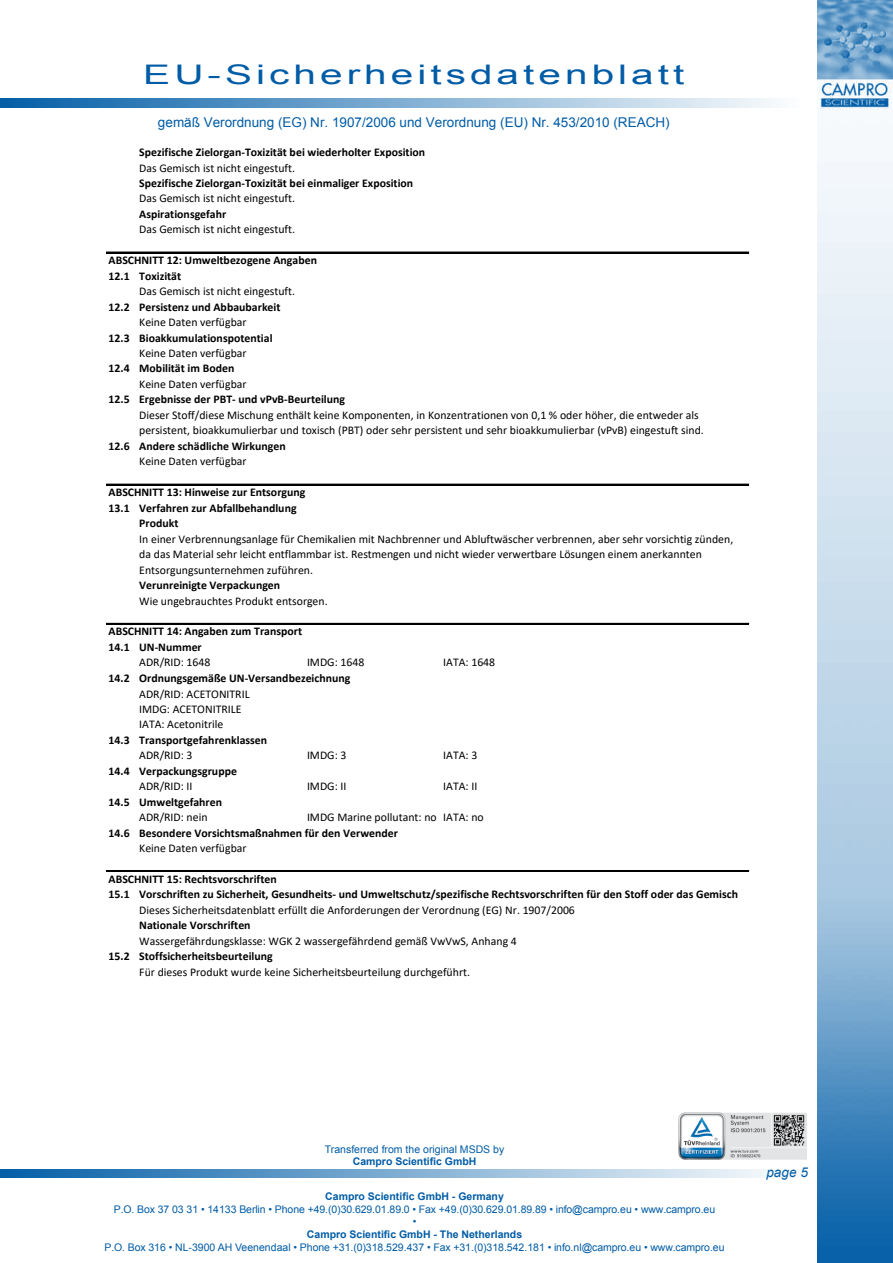
<style>
.page{position:relative;width:893px;height:1263px;background:#fff}
.page>*{position:absolute;margin:0;border:0;box-sizing:border-box;transform-origin:0 0}
.t1{font:27px "Arial";letter-spacing:.1em;color:#005ca6;scale:1.5 1}
.t2{font:13.5px "Arial";color:#005ca6}
.t3{font:italic 13.5px "Arial";color:#005ca6}
.t4{font:11.85px/15.5px "Calibri";color:#000}
.t5{font:700 11.85px/15.5px "Calibri";color:#000}
.t6{font:10.5px/12.6px "Arial";letter-spacing:-.01em;color:#005ca6;text-align:center}
.t7{font:700 10.5px "Arial";color:#005ca6}
</style>
<div class="page">
<svg style="left:0;top:1169px;width:773px;height:9px;background:#7babd1"></svg>
<img style="left:817px;top:0;width:76px;height:1263px">
<img style="left:678px;top:1112px;width:128px;height:48px">
<svg style="left:0;top:99px;width:773px;height:8px;background:#7babd1"></svg>
<hr style="left:106px;top:252px;width:643px;height:1px;background:#000">
<hr style="left:106px;top:484px;width:643px;height:1px;background:#000">
<hr style="left:106px;top:623px;width:643px;height:1px;background:#000">
<hr style="left:106px;top:871px;width:643px;height:1px;background:#000">
<h1 class="t1" style="left:143px;top:57px;width:362px">EU-Sicherheitsdatenblatt</h1>
<p class="t2" style="left:158px;top:113px;width:513px">gemäß Verordnung (EG) Nr. 1907/2006 und Verordnung (EU) Nr. 453/2010 (REACH)</p>
<p class="t5" style="left:139px;top:144px;width:287px">Spezifische Zielorgan-Toxizität bei wiederholter Exposition</p>
<p class="t5" style="left:139px;top:175px;width:275px">Spezifische Zielorgan-Toxizität bei einmaliger Exposition</p>
<p class="t5" style="left:139px;top:206px;width:88px">Aspirationsgefahr</p>
<p class="t5" style="left:109px;top:252px;width:210px">ABSCHNITT 12: Umweltbezogene Angaben<br>12.1 Toxizität</p>
<p class="t5" style="left:109px;top:299px;width:173px">12.2 Persistenz und Abbaubarkeit</p>
<p class="t4" style="left:139px;top:314px;width:109px">Keine Daten verfügbar</p>
<p class="t5" style="left:109px;top:330px;width:165px">12.3 Bioakkumulationspotential</p>
<p class="t4" style="left:139px;top:345px;width:109px">Keine Daten verfügbar</p>
<p class="t5" style="left:109px;top:361px;width:127px">12.4 Mobilität im Boden</p>
<p class="t4" style="left:139px;top:376px;width:109px">Keine Daten verfügbar</p>
<p class="t5" style="left:109px;top:392px;width:238px">12.5 Ergebnisse der PBT- und vPvB-Beurteilung</p>
<p class="t5" style="left:109px;top:438px;width:179px">12.6 Andere schädliche Wirkungen</p>
<p class="t5" style="left:109px;top:484px;width:198px">ABSCHNITT 13: Hinweise zur Entsorgung</p>
<p class="t5" style="left:109px;top:500px;width:189px">13.1 Verfahren zur Abfallbehandlung</p>
<p class="t5" style="left:139px;top:515px;width:41px">Produkt</p>
<p class="t4" style="left:139px;top:160px;width:157px">Das Gemisch ist nicht eingestuft.</p>
<p class="t4" style="left:139px;top:190px;width:157px">Das Gemisch ist nicht eingestuft.</p>
<p class="t4" style="left:139px;top:221px;width:157px">Das Gemisch ist nicht eingestuft.</p>
<p class="t4" style="left:139px;top:283px;width:157px">Das Gemisch ist nicht eingestuft.</p>
<p class="t4" style="left:139px;top:407px;width:566px">Dieser Stoff/diese Mischung enthält keine Komponenten, in Konzentrationen von 0,1 % oder höher, die entweder als persistent, bioakkumulierbar und toxisch (PBT) oder sehr persistent und sehr bioakkumulierbar (vPvB) eingestuft sind.</p>
<p class="t4" style="left:139px;top:453px;width:109px">Keine Daten verfügbar</p>
<p class="t4" style="left:139px;top:531px;width:595px">In einer Verbrennungsanlage für Chemikalien mit Nachbrenner und Abluftwäscher verbrennen, aber sehr vorsichtig zünden, da das Material sehr leicht entflammbar ist. Restmengen und nicht wieder verwertbare Lösungen einem anerkannten<br>Entsorgungsunternehmen zuführen.</p>
<p class="t5" style="left:139px;top:577px;width:142px">Verunreinigte Verpackungen</p>
<p class="t4" style="left:139px;top:593px;width:190px">Wie ungebrauchtes Produkt entsorgen.</p>
<p class="t5" style="left:109px;top:624px;width:195px">ABSCHNITT 14: Angaben zum Transport<br>14.1 UN-Nummer</p>
<p class="t4" style="left:139px;top:654px;width:73px">ADR/RID: 1648</p>
<p class="t4" style="left:307px;top:654px;width:59px">IMDG: 1648</p>
<p class="t4" style="left:443px;top:654px;width:53px">IATA: 1648</p>
<p class="t5" style="left:109px;top:670px;width:243px">14.2 Ordnungsgemäße UN-Versandbezeichnung</p>
<p class="t4" style="left:139px;top:685px;width:112px">ADR/RID: ACETONITRIL</p>
<p class="t4" style="left:139px;top:701px;width:104px">IMDG: ACETONITRILE</p>
<p class="t4" style="left:139px;top:716px;width:86px">IATA: Acetonitrile</p>
<p class="t5" style="left:109px;top:732px;width:160px">14.3 Transportgefahrenklassen</p>
<p class="t4" style="left:139px;top:747px;width:55px">ADR/RID: 3</p>
<p class="t4" style="left:307px;top:747px;width:41px">IMDG: 3</p>
<p class="t4" style="left:443px;top:747px;width:36px">IATA: 3</p>
<p class="t5" style="left:109px;top:763px;width:130px">14.4 Verpackungsgruppe</p>
<p class="t4" style="left:139px;top:778px;width:55px">ADR/RID: II</p>
<p class="t4" style="left:307px;top:778px;width:41px">IMDG: II</p>
<p class="t4" style="left:443px;top:778px;width:36px">IATA: II</p>
<p class="t5" style="left:109px;top:794px;width:115px">14.5 Umweltgefahren</p>
<p class="t4" style="left:139px;top:809px;width:70px">ADR/RID: nein</p>
<p class="t4" style="left:307px;top:809px;width:178px">IMDG Marine pollutant: no IATA: no</p>
<p class="t5" style="left:109px;top:825px;width:291px">14.6 Besondere Vorsichtsmaßnahmen für den Verwender</p>
<p class="t5" style="left:109px;top:871px;width:631px">ABSCHNITT 15: Rechtsvorschriften<br>15.1 Vorschriften zu Sicherheit, Gesundheits- und Umweltschutz/spezifische Rechtsvorschriften für den Stoff oder das Gemisch</p>
<p class="t4" style="left:139px;top:902px;width:437px">Dieses Sicherheitsdatenblatt erfüllt die Anforderungen der Verordnung (EG) Nr. 1907/2006</p>
<p class="t5" style="left:139px;top:918px;width:113px">Nationale Vorschriften</p>
<p class="t4" style="left:139px;top:933px;width:379px">Wassergefährdungsklasse: WGK 2 wassergefährdend gemäß VwVwS, Anhang 4</p>
<p class="t5" style="left:109px;top:948px;width:166px">15.2 Stoffsicherheitsbeurteilung</p>
<p class="t4" style="left:139px;top:964px;width:332px">Für dieses Produkt wurde keine Sicherheitsbeurteilung durchgeführt.</p>
<p class="t4" style="left:139px;top:840px;width:109px">Keine Daten verfügbar</p>
<p class="t6" style="left:325px;top:1143px;width:181px">Transferred from the original MSDS by</p>
<p class="t7" style="left:353px;top:1155px;width:125px">Campro Scientific GmbH</p>
<p class="t7" style="left:325px;top:1189px;width:180px">Campro Scientific GmbH - Germany</p>
<p class="t6" style="left:114px;top:1203px;width:603px">P.O. Box 37 03 31 • 14133 Berlin • Phone +49.(0)30.629.01.89.0 • Fax +49.(0)30.629.01.89.89 • info@campro.eu • www.campro.eu •</p>
<p class="t7" style="left:307px;top:1227px;width:217px">Campro Scientific GmbH - The Netherlands</p>
<p class="t6" style="left:104px;top:1241px;width:622px">P.O. Box 316 • NL-3900 AH Veenendaal • Phone +31.(0)318.529.437 • Fax +31.(0)318.542.181 • info.nl@campro.eu • www.campro.eu</p>
<p class="t3" style="left:766px;top:1164px;width:43px">page 5</p>
</div>
